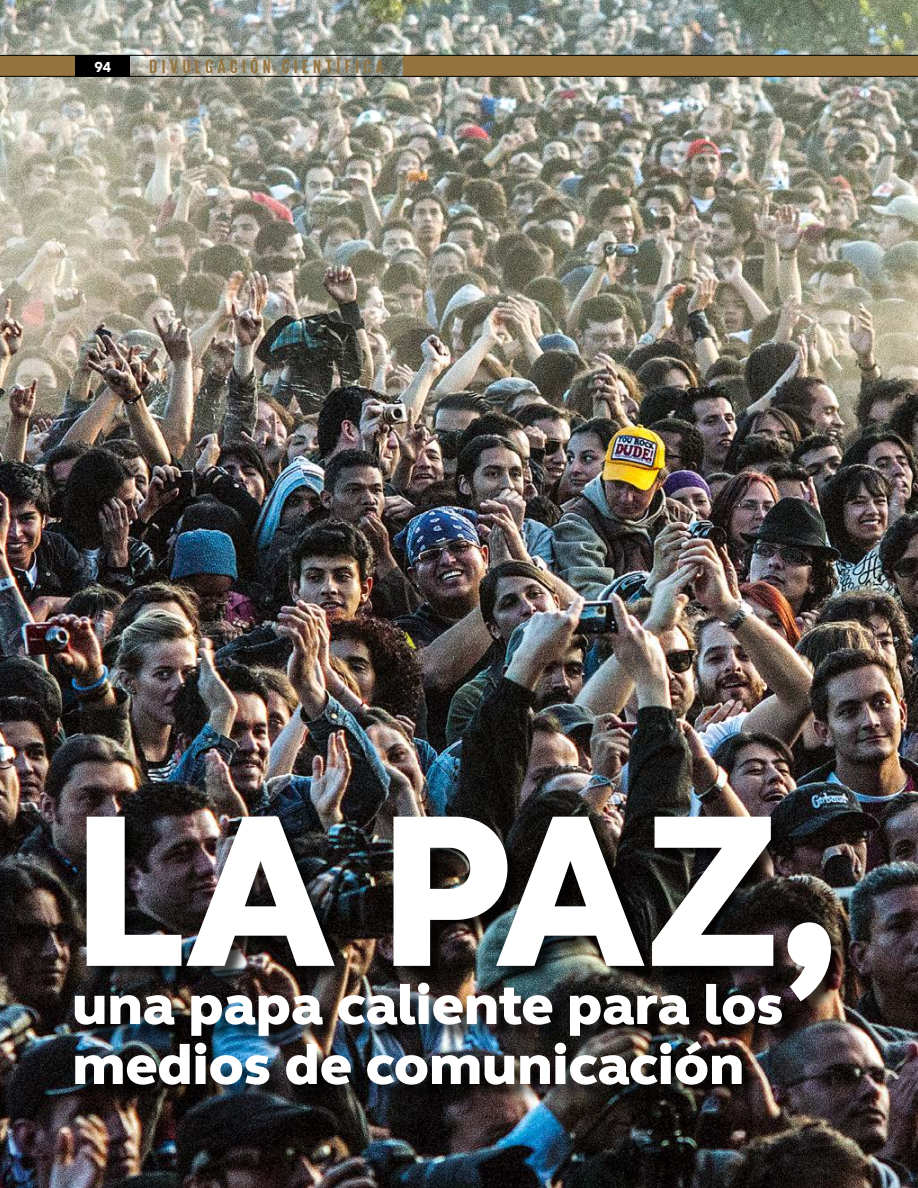
<style>
.page{position:relative;width:918px;height:1188px;background:#fff}
.page>*{position:absolute;margin:0;border:0;box-sizing:border-box;transform-origin:0 0}
.t1{font:800 222px "FS Elliot Pro";color:#fff;scale:.94 1}
.t2{font:800 57px/60px "FS Elliot Pro";color:#fff}
.t3{font:700 19.5px "Giorgio Sans";letter-spacing:.25em;color:#95743f}
.t4{font:900 14.25px "Avenir";color:#fff}
</style>
<div class="page">
<img style="left:0;top:0;width:918px;height:1188px">
<div style="left:87px;top:817px;width:762px;height:200px;background:#000;opacity:.75"></div>
<svg style="left:0;top:55px;width:918px;height:22px;background:#83714e"></svg>
<div style="left:77px;top:985px;width:724px;height:118px;background:#000;opacity:.75"></div>
<p class="t4" style="left:95px;top:55px;width:18px">94</p>
<p class="t3" style="left:150px;top:57px;width:236px">DIVULGACIÓN CIENTÍFICA</p>
<h1 class="t1" style="left:72px;top:742px;width:817px">LA PAZ,</h1>
<p class="t2" style="left:72px;top:974px;width:713px">una papa caliente para los medios de comunicación</p>
</div>
